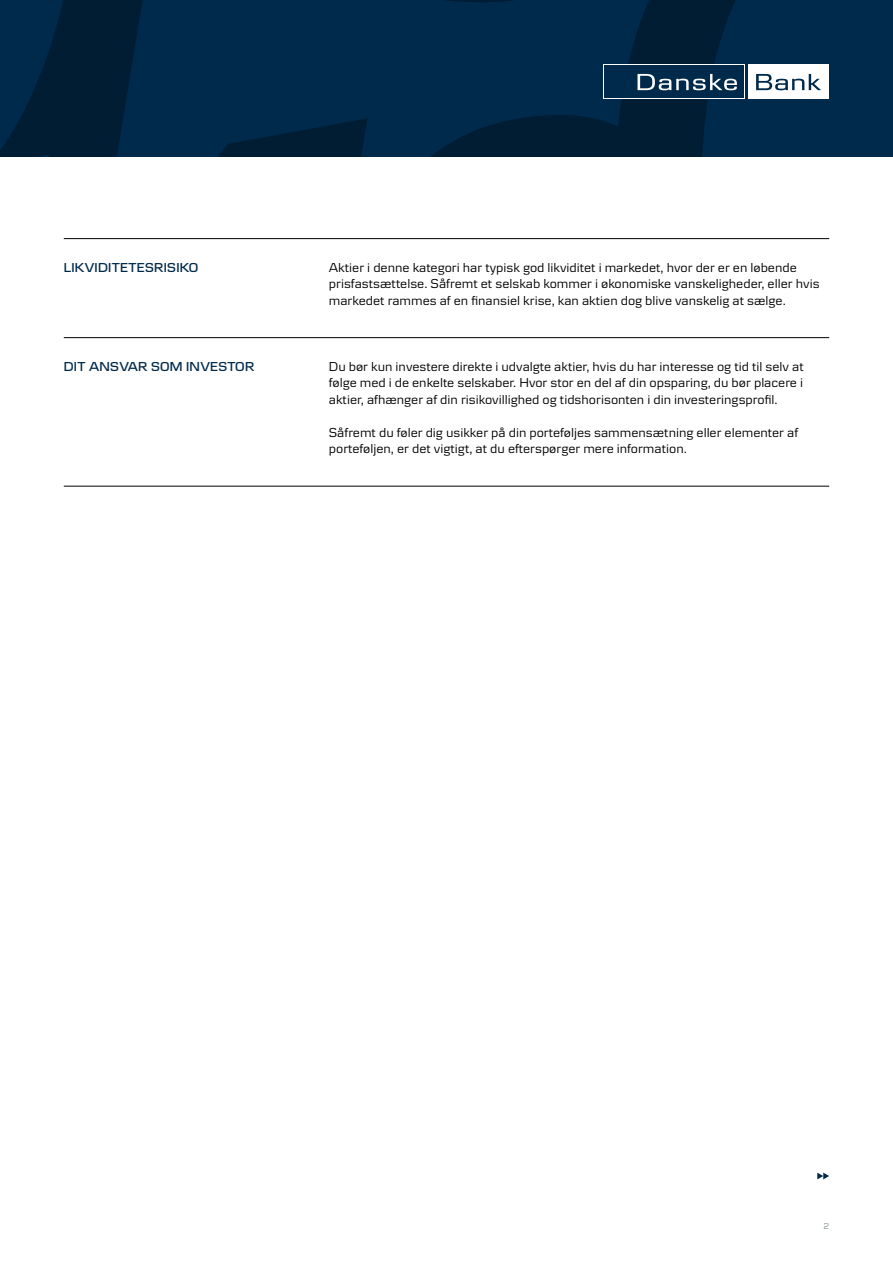
<style>
.page{position:relative;width:893px;height:1263px;background:#fff}
.page>*{position:absolute;margin:0;border:0;box-sizing:border-box;transform-origin:0 0}
.DB_Newsletter_Bodyco{font:13.5px/16.5px "Danske Textv 2";color:#000}
.DB_Newsletter_Subhea{font:600 13.5px "Danske Headline";letter-spacing:.02em;color:#002a4b}
.t1{font:9px "Danske Text";color:#869292}
</style>
<div class="page">
<svg style="left:0;top:0;width:893px;height:156px;background:#002645"></svg>
<div style="left:748px;top:64px;width:81px;height:34px;background:#fff"></div>
<svg style="left:603px;top:64px;width:142px;height:34px"></svg>
<div style="left:604px;top:65px;width:140px;height:32px;background:#002a4b"></div>
<svg style="left:637px;top:74px;width:100px;height:16px"></svg>
<svg style="left:756px;top:74px;width:65px;height:16px"></svg>
<hr style="left:64px;top:238px;width:765px;height:1px;background:#000">
<hr style="left:64px;top:337px;width:765px;height:1px;background:#000">
<hr style="left:64px;top:486px;width:765px;height:1px;background:#000">
<svg style="left:817px;top:1172px;width:12px;height:7px"></svg>
<p class="DB_Newsletter_Subhea" style="left:64px;top:259px;width:136px">LIKVIDITETESRISIKO</p>
<p class="DB_Newsletter_Subhea" style="left:64px;top:358px;width:192px">DIT ANSVAR SOM INVESTOR</p>
<p class="DB_Newsletter_Bodyco" style="left:329px;top:259px;width:492px">Aktier i denne kategori har typisk god likviditet i markedet, hvor der er en løbende prisfastsættelse. Såfremt et selskab kommer i økonomiske vanskeligheder, eller hvis markedet rammes af en finansiel krise, kan aktien dog blive vanskelig at sælge.</p>
<p class="DB_Newsletter_Bodyco" style="left:329px;top:358px;width:476px;text-align:justify">Du bør kun investere direkte i udvalgte aktier, hvis du har interesse og tid til selv at følge med i de enkelte selskaber. Hvor stor en del af din opsparing, du bør placere i aktier, afhænger af din risikovillighed og tidshorisonten i din investeringsprofil.</p>
<p class="DB_Newsletter_Bodyco" style="left:329px;top:424px;width:471px">Såfremt du føler dig usikker på din porteføljes sammensætning eller elementer af porteføljen, er det vigtigt, at du efterspørger mere information.</p>
<p class="t1" style="left:823px;top:1221px;width:7px">2</p>
</div>
